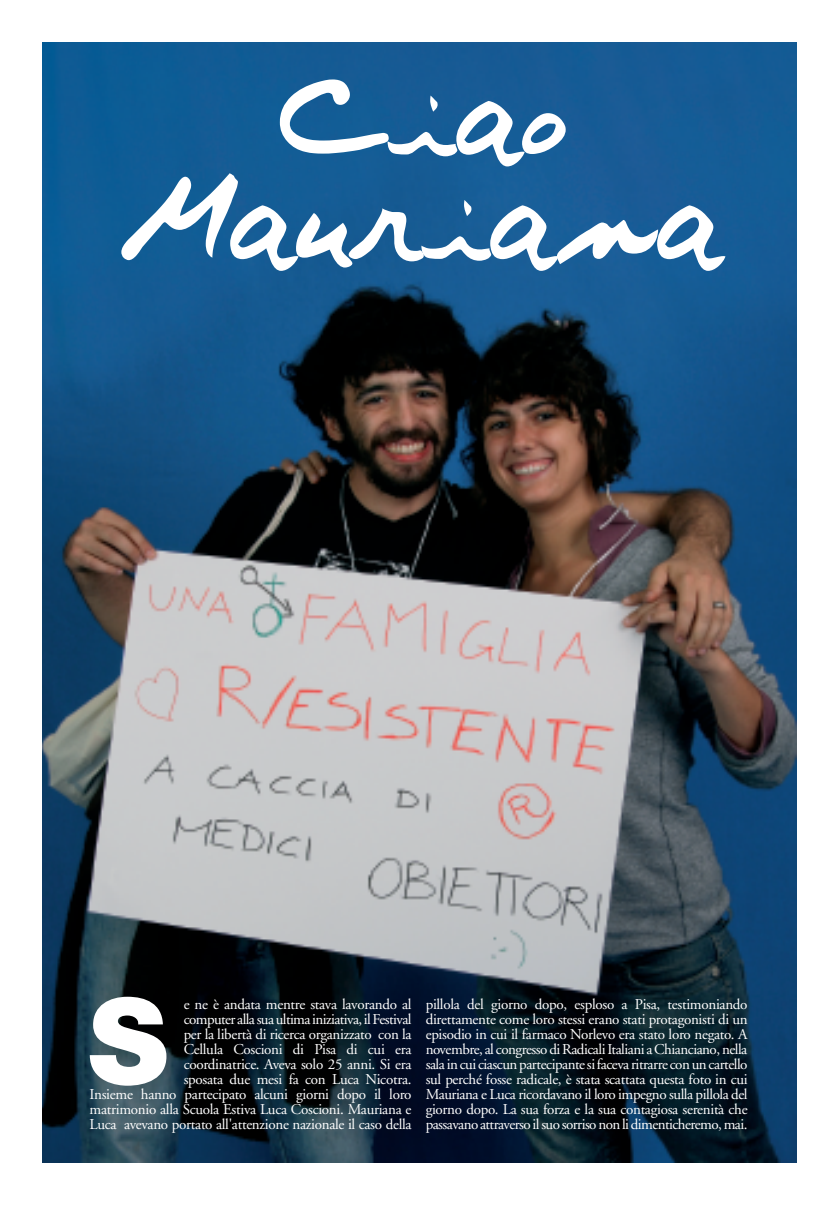
<style>
.page{position:relative;width:823px;height:1219px;background:#fff}
.page>*{position:absolute;margin:0;border:0;box-sizing:border-box;transform-origin:0 0}
.t1{font:123.4px/104.4px "Cobb";letter-spacing:-.075em;color:#fff;text-align:center}
.t2{font:900 118.9px "Helvetica Neue";color:#fff}
.t3{font:15px/15px "Adobe Garamond";letter-spacing:-.02em;color:#fff;text-align:right}
</style>
<div class="page">
<img style="left:43px;top:43px;width:752px;height:1119px">
<h1 class="t1" style="left:110px;top:60px;width:616px">Ciao<br>Mauriana</h1>
<h2 class="t2" style="left:88px;top:999px;width:81px">S</h2>
<p class="t3" style="left:89px;top:998px;width:323px">e ne è andata mentre stava lavorando al<br>computer alla sua ultima iniziativa, il Festival<br>per la libertà di ricerca organizzato con la<br>Cellula Coscioni di Pisa di cui era<br>coordinatrice. Aveva solo 25 anni. Si era<br>sposata due mesi fa con Luca Nicotra.<br>Insieme hanno partecipato alcuni giorni dopo il loro matrimonio alla Scuola Estiva Luca Coscioni. Mauriana e Luca avevano portato all'attenzione nazionale il caso della</p>
<p class="t3" style="left:425px;top:998px;width:323px;text-align:justify">pillola del giorno dopo, esploso a Pisa, testimoniando direttamente come loro stessi erano stati protagonisti di un episodio in cui il farmaco Norlevo era stato loro negato. A novembre, al congresso di Radicali Italiani a Chianciano, nella sala in cui ciascun partecipante si faceva ritrarre con un cartello sul perché fosse radicale, è stata scattata questa foto in cui Mauriana e Luca ricordavano il loro impegno sulla pillola del giorno dopo. La sua forza e la sua contagiosa serenità che passavano attraverso il suo sorriso non li dimenticheremo, mai.</p>
</div>
